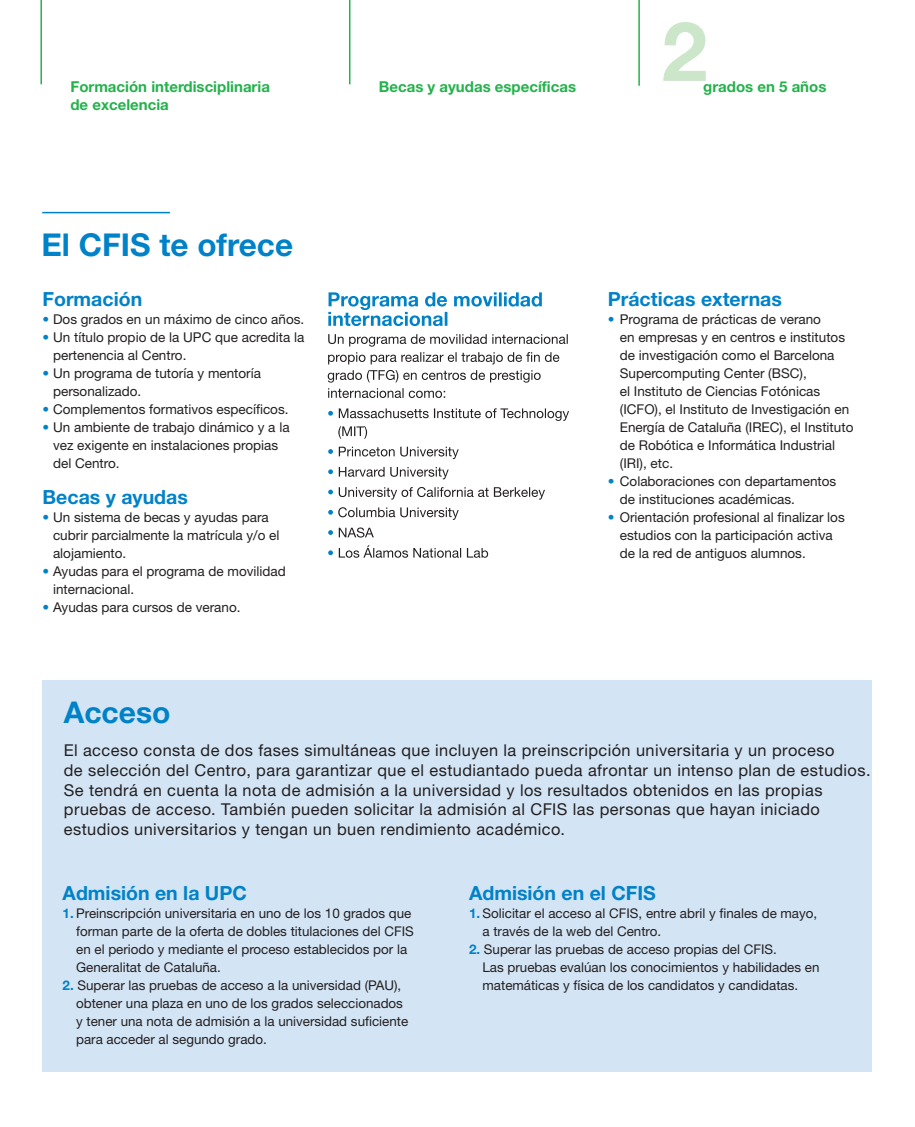
<style>
.page{position:relative;width:915px;height:1127px;background:#fff}
.page>*{position:absolute;margin:0;border:0;box-sizing:border-box;transform-origin:0 0}
.t1{font:700 82.5px "Helvetica Neue LT Std";color:#cce6ca}
.t2{font:700 31.5px "Helvetica Neue LT Std";color:#0082c8}
.t3{font:700 30px "Helvetica Neue LT Std";color:#0082c8}
.t4{font:700 19.5px "Helvetica Neue LT Std";color:#0082c8}
.t5{font:16.35px/19.6px "Helvetica Neue LT Std";letter-spacing:.025em;color:#231f20}
.t6{font:700 15px/18px "Helvetica Neue LT Std";color:#23b24b}
.t7{font:13.5px/18px "Helvetica Neue LT Std";color:#231f20}
.t8{font:13.35px/18px "Helvetica Neue LT Std";color:#231f20}
.s1{color:#0082c8}
.s2{font-weight:700;color:#0082c8}
</style>
<div class="page">
<div style="left:43px;top:680px;width:829px;height:391px;background:#d3e4f4"></div>
<hr style="left:42px;top:212px;width:128px;height:1px;background:#0082c8">
<hr style="left:638px;top:0;width:1px;height:86px;background:#23b24b">
<hr style="left:40px;top:0;width:2px;height:84px;background:#23b24b">
<hr style="left:349px;top:0;width:1px;height:84px;background:#23b24b">
<svg style="left:328px;top:545px;width:160px;height:13px"></svg>
<svg style="left:328px;top:527px;width:46px;height:10px"></svg>
<svg style="left:328px;top:507px;width:130px;height:13px"></svg>
<svg style="left:328px;top:487px;width:217px;height:13px"></svg>
<svg style="left:328px;top:467px;width:120px;height:12px"></svg>
<svg style="left:328px;top:447px;width:130px;height:12px"></svg>
<svg style="left:328px;top:408px;width:241px;height:31px"></svg>
<svg style="left:327px;top:370px;width:213px;height:28px"></svg>
<svg style="left:328px;top:334px;width:239px;height:30px"></svg>
<svg style="left:328px;top:292px;width:213px;height:34px"></svg>
<p class="t6" style="left:70px;top:78px;width:201px">Formación interdisciplinaria de excelencia</p>
<p class="t6" style="left:379px;top:78px;width:198px">Becas y ayudas específicas</p>
<h1 class="t1" style="left:661px;top:0;width:47px">2</h1>
<p class="t6" style="left:703px;top:78px;width:125px">grados en 5 años</p>
<h2 class="t2" style="left:41px;top:225px;width:253px">El CFIS te ofrece</h2>
<h3 class="t4" style="left:43px;top:287px;width:101px">Formación</h3>
<p class="t7" style="left:43px;top:310px;width:263px"><span class="s1">•</span> Dos grados en un máximo de cinco años.</p>
<p class="t7" style="left:53px;top:328px;width:253px;text-indent:-11px"><span class="s1">•</span> Un título propio de la UPC que acredita la pertenencia al Centro.</p>
<p class="t7" style="left:53px;top:364px;width:209px;text-indent:-11px"><span class="s1">•</span> Un programa de tutoría y mentoría personalizado.</p>
<p class="t7" style="left:43px;top:400px;width:247px"><span class="s1">•</span> Complementos formativos específicos.</p>
<p class="t7" style="left:53px;top:418px;width:238px;text-indent:-11px"><span class="s1">•</span> Un ambiente de trabajo dinámico y a la vez exigente en instalaciones propias del Centro.</p>
<h3 class="t4" style="left:43px;top:485px;width:147px">Becas y ayudas</h3>
<p class="t7" style="left:53px;top:508px;width:228px;text-indent:-11px"><span class="s1">•</span> Un sistema de becas y ayudas para cubrir parcialmente la matrícula y/o el alojamiento.</p>
<p class="t7" style="left:53px;top:562px;width:234px;text-indent:-11px"><span class="s1">•</span> Ayudas para el programa de movilidad internacional.</p>
<p class="t7" style="left:43px;top:598px;width:199px"><span class="s1">•</span> Ayudas para cursos de verano.</p>
<h3 class="t4" style="left:607px;top:287px;width:176px">Prácticas externas</h3>
<p class="t7" style="left:619px;top:310px;width:235px;text-indent:-12px"><span class="s1">•</span> Programa de prácticas de verano<br>en empresas y en centros e institutos de investigación como el Barcelona Supercomputing Center (BSC),<br>el Instituto de Ciencias Fotónicas (ICFO), el Instituto de Investigación en Energía de Cataluña (IREC), el Instituto de Robótica e Informática Industrial (IRI), etc.</p>
<p class="t7" style="left:619px;top:472px;width:218px;text-indent:-12px"><span class="s1">•</span> Colaboraciones con departamentos de instituciones académicas.</p>
<p class="t7" style="left:619px;top:508px;width:226px;text-indent:-12px"><span class="s1">•</span> Orientación profesional al finalizar los estudios con la participación activa de la red de antiguos alumnos.</p>
<h3 class="t3" style="left:64px;top:694px;width:108px">Acceso</h3>
<p class="t5" style="left:64px;top:740px;width:808px">El acceso consta de dos fases simultáneas que incluyen la preinscripción universitaria y un proceso<br>de selección del Centro, para garantizar que el estudiantado pueda afrontar un intenso plan de estudios.<br>Se tendrá en cuenta la nota de admisión a la universidad y los resultados obtenidos en las propias pruebas de acceso. También pueden solicitar la admisión al CFIS las personas que hayan iniciado estudios universitarios y tengan un buen rendimiento académico.</p>
<h3 class="t4" style="left:63px;top:881px;width:184px">Admisión en la UPC</h3>
<p class="t8" style="left:76px;top:904px;width:339px;text-indent:-13px"><span class="s2">1.</span> Preinscripción universitaria en uno de los 10 grados que forman parte de la oferta de dobles titulaciones del CFIS en el periodo y mediante el proceso establecidos por la Generalitat de Cataluña.</p>
<p class="t8" style="left:76px;top:976px;width:333px;text-indent:-13px"><span class="s2">2.</span> Superar las pruebas de acceso a la universidad (PAU), obtener una plaza en uno de los grados seleccionados y tener una nota de admisión a la universidad suficiente para acceder al segundo grado.</p>
<h3 class="t4" style="left:469px;top:881px;width:188px">Admisión en el CFIS</h3>
<p class="t8" style="left:482px;top:904px;width:336px;text-indent:-13px"><span class="s2">1.</span> Solicitar el acceso al CFIS, entre abril y finales de mayo, a través de la web del Centro.</p>
<p class="t8" style="left:482px;top:940px;width:338px;text-indent:-13px"><span class="s2">2.</span> Superar las pruebas de acceso propias del CFIS.<br>Las pruebas evalúan los conocimientos y habilidades en matemáticas y física de los candidatos y candidatas.</p>
</div>
